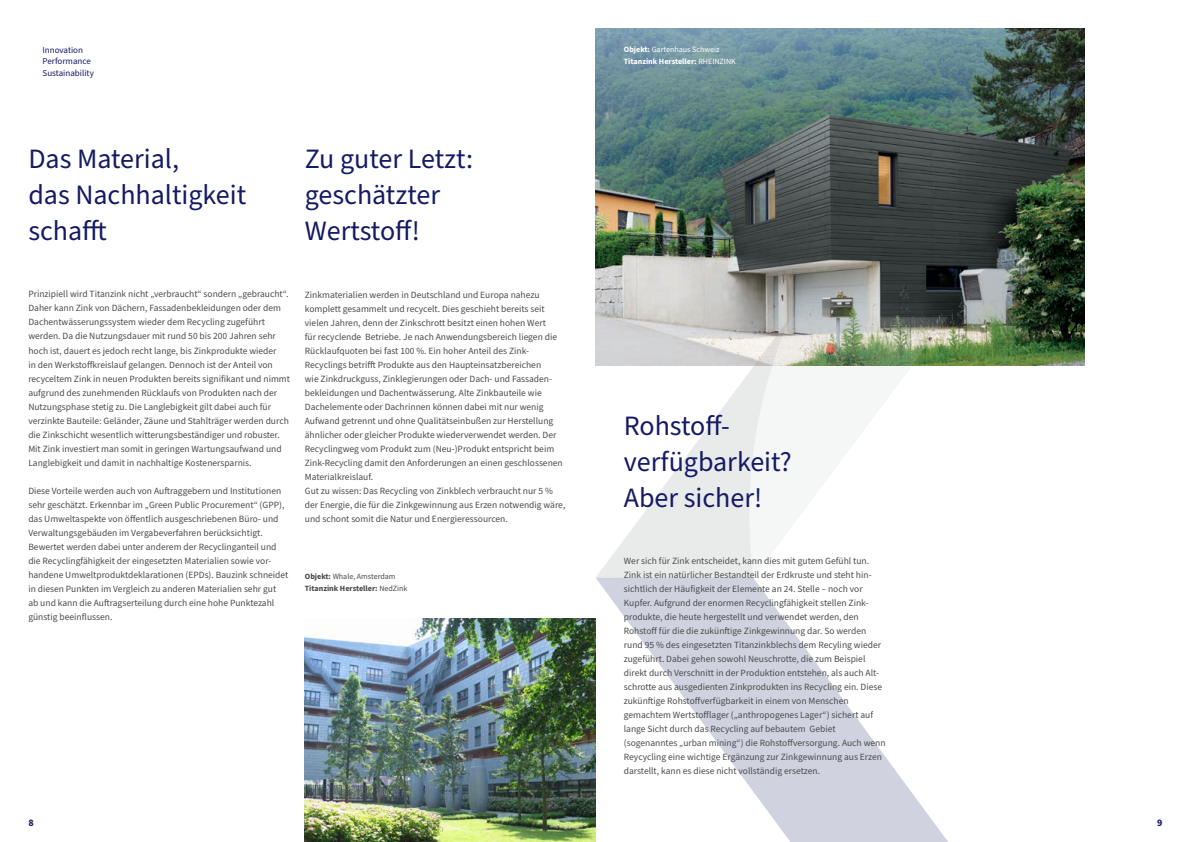
<style>
.page{position:relative;width:1191px;height:842px;background:#fff}
.page>*{position:absolute;margin:0;border:0;box-sizing:border-box;transform-origin:0 0}
.t1{font:28px/36px "Source Sans Pro";color:#141b64}
.t2{font:700 10px "Source Sans Pro";color:#141b64}
.t3{font:9.5px/14px "Source Sans Pro";color:#4b4c4d}
.t4{font:9px/11.3px "Source Sans Pro";color:#141b64}
.t5{font:700 8px/12px "Source Sans Pro";color:#fff}
.t6{font:700 8px/12px "Source Sans Pro";color:#4b4c4d}
.s1{font-weight:400}
</style>
<div class="page">
<img style="left:595px;top:28px;width:489px;height:338px">
<svg style="left:595px;top:317px;width:154px;height:261px"></svg>
<svg style="left:749px;top:317px;width:199px;height:261px"></svg>
<svg style="left:595px;top:578px;width:353px;height:264px"></svg>
<img style="left:305px;top:618px;width:290px;height:224px">
<p class="t4" style="left:43px;top:45px;width:53px">Innovation<br>Performance<br>Sustainability</p>
<p class="t5" style="left:624px;top:44px;width:113px">Objekt: <span class="s1">Gartenhaus Schweiz<br></span>Titanzink Hersteller: <span class="s1">RHEINZINK</span></p>
<h1 class="t1" style="left:28px;top:141px;width:219px">Das Material,<br>das Nachhaltigkeit schafft</h1>
<h1 class="t1" style="left:305px;top:142px;width:170px">Zu guter Letzt: geschätzter<br>Wertstoff!</h1>
<p class="t3" style="left:28px;top:288px;width:263px">Prinzipiell wird Titanzink nicht „verbraucht“ sondern „gebraucht“.<br>Daher kann Zink von Dächern, Fassadenbekleidungen oder dem Dachentwässerungssystem wieder dem Recycling zugeführt werden. Da die Nutzungsdauer mit rund 50 bis 200 Jahren sehr hoch ist, dauert es jedoch recht lange, bis Zinkprodukte wieder<br>in den Werkstoffkreislauf gelangen. Dennoch ist der Anteil von recyceltem Zink in neuen Produkten bereits signifikant und nimmt aufgrund des zunehmenden Rücklaufs von Produkten nach der Nutzungsphase stetig zu. Die Langlebigkeit gilt dabei auch für verzinkte Bauteile: Geländer, Zäune und Stahlträger werden durch die Zinkschicht wesentlich witterungsbeständiger und robuster.<br>Mit Zink investiert man somit in geringen Wartungsaufwand und Langlebigkeit und damit in nachhaltige Kostenersparnis.</p>
<p class="t3" style="left:28px;top:484px;width:261px">Diese Vorteile werden auch von Auftraggebern und Institutionen sehr geschätzt. Erkennbar im „Green Public Procurement“ (GPP), das Umweltaspekte von öffentlich ausgeschriebenen Büro- und Verwaltungsgebäuden im Vergabeverfahren berücksichtigt.<br>Bewertet werden dabei unter anderem der Recyclinganteil und die Recyclingfähigkeit der eingesetzten Materialien sowie vor&shy;handene Umweltproduktdeklarationen (EPDs). Bauzink schneidet in diesen Punkten im Vergleich zu anderen Materialien sehr gut ab und kann die Auftragserteilung durch eine hohe Punktezahl günstig beeinflussen.</p>
<p class="t3" style="left:305px;top:288px;width:262px">Zinkmaterialien werden in Deutschland und Europa nahezu komplett gesammelt und recycelt. Dies geschieht bereits seit vielen Jahren, denn der Zinkschrott besitzt einen hohen Wert<br>für recyclende Betriebe. Je nach Anwendungsbereich liegen die Rücklaufquoten bei fast 100 %. Ein hoher Anteil des Zink-Recyclings betrifft Produkte aus den Haupteinsatzbereichen<br>wie Zinkdruckguss, Zinklegierungen oder Dach- und Fassaden&shy;bekleidungen und Dachentwässerung. Alte Zinkbauteile wie Dachelemente oder Dachrinnen können dabei mit nur wenig Aufwand getrennt und ohne Qualitätseinbußen zur Herstellung ähnlicher oder gleicher Produkte wiederverwendet werden. Der Recyclingweg vom Produkt zum (Neu-)Produkt entspricht beim Zink-Recycling damit den Anforderungen an einen geschlossenen Materialkreislauf.<br>Gut zu wissen: Das Recycling von Zinkblech verbraucht nur 5 % der Energie, die für die Zinkgewinnung aus Erzen notwendig wäre, und schont somit die Natur und Energieressourcen.</p>
<p class="t6" style="left:305px;top:571px;width:104px">Objekt: <span class="s1">Whale, Amsterdam<br></span>Titanzink Hersteller: <span class="s1">NedZink</span></p>
<h1 class="t1" style="left:624px;top:409px;width:169px">Rohstoff&shy;verfügbarkeit?<br>Aber sicher!</h1>
<p class="t3" style="left:624px;top:554px;width:263px">Wer sich für Zink entscheidet, kann dies mit gutem Gefühl tun.<br>Zink ist ein natürlicher Bestandteil der Erdkruste und steht hin&shy;sichtlich der Häufigkeit der Elemente an 24. Stelle – noch vor Kupfer. Aufgrund der enormen Recyclingfähigkeit stellen Zink&shy;produkte, die heute hergestellt und verwendet werden, den Rohstoff für die die zukünftige Zinkgewinnung dar. So werden rund 95 % des eingesetzten Titanzinkblechs dem Recyling wieder zugeführt. Dabei gehen sowohl Neuschrotte, die zum Beispiel direkt durch Verschnitt in der Produktion entstehen, als auch Alt&shy;schrotte aus ausgedienten Zinkprodukten ins Recycling ein. Diese zukünftige Rohstoffverfügbarkeit in einem von Menschen gemachtem Wertstofflager („anthropogenes Lager“) sichert auf lange Sicht durch das Recycling auf bebautem Gebiet (sogenanntes „urban mining“) die Rohstoffversorgung. Auch wenn Reycycling eine wichtige Ergänzung zur Zinkgewinnung aus Erzen darstellt, kann es diese nicht vollständig ersetzen.</p>
<p class="t2" style="left:28px;top:816px;width:7px">8</p>
<p class="t2" style="left:1157px;top:816px;width:7px">9</p>
</div>
